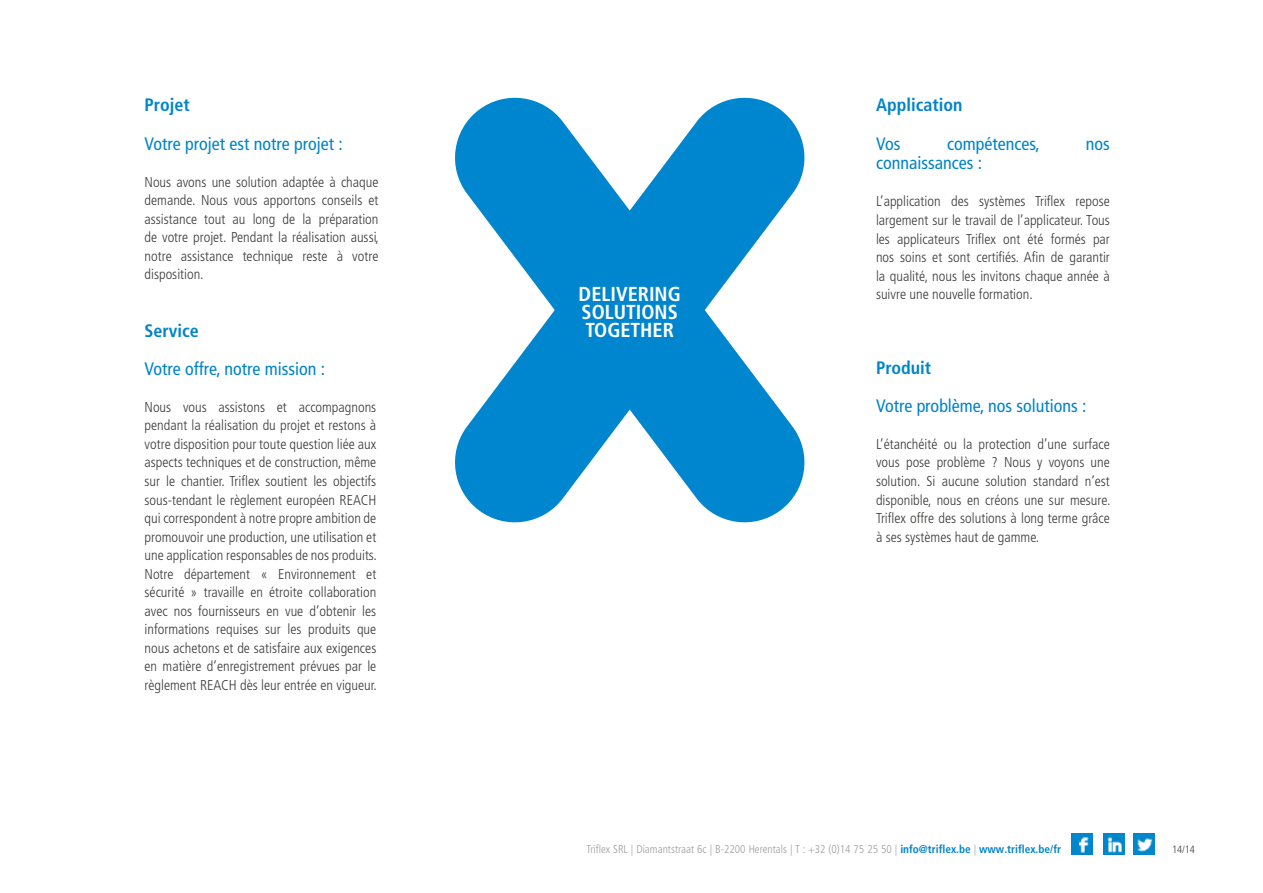
<style>
.page{position:relative;width:1263px;height:893px;background:#fff}
.page>*{position:absolute;margin:0;border:0;box-sizing:border-box;transform-origin:0 0}
.t1{font:700 condensed 20.25px/18px "Frutiger LT Pro";color:#fff}
.t2{font:condensed 18px "Frutiger LT Pro";color:#0084ca}
.t3{font:700 condensed 18px "Frutiger LT Pro";color:#0084ca}
.t4{font:300 condensed 14.25px/18.6px "Frutiger LT Pro";color:#3c3c3b;text-align:justify}
.t5{font:300 condensed 11.25px "Frutiger LT Pro";color:#9d9d9c}
.t6{font:300 condensed 10.5px "Frutiger LT Pro";color:#3c3c3b}
.s1{font-weight:700;color:#0084ca}
</style>
<div class="page">
<svg style="left:455px;top:98px;width:349px;height:424px;fill:#0086ce"></svg>
<img style="left:1133px;top:833px;width:21px;height:22px">
<img style="left:1072px;top:833px;width:21px;height:22px">
<img style="left:1103px;top:833px;width:22px;height:22px">
<p class="t3" style="left:145px;top:94px;width:47px">Projet</p>
<p class="t2" style="left:145px;top:133px;width:200px">Votre projet est notre projet :</p>
<p class="t4" style="left:145px;top:173px;width:236px">Nous avons une solution adaptée à chaque demande. Nous vous apportons conseils et assistance tout au long de la préparation de votre projet. Pendant la réalisation aussi, notre assistance technique reste à votre disposition.</p>
<p class="t3" style="left:145px;top:320px;width:56px">Service</p>
<p class="t2" style="left:145px;top:358px;width:182px">Votre offre, notre mission :</p>
<p class="t4" style="left:145px;top:398px;width:234px">Nous vous assistons et accompagnons pendant la réalisation du projet et restons à votre disposition pour toute question liée aux aspects techniques et de construction, même sur le chantier. Triflex soutient les objectifs sous-tendant le règlement européen REACH qui correspondent à notre propre ambition de promouvoir une production, une utilisation et une application responsables de nos produits.<br>Notre département « Environnement et sécurité » travaille en étroite collaboration avec nos fournisseurs en vue d’obtenir les informations requises sur les produits que nous achetons et de satisfaire aux exigences en matière d’enregistrement prévues par le règlement REACH dès leur entrée en vigueur.</p>
<h1 class="t1" style="left:579px;top:285px;width:104px">DELIVERING<br>SOLUTIONS<br>TOGETHER</h1>
<p class="t3" style="left:876px;top:94px;width:88px">Application</p>
<p class="t2" style="left:876px;top:133px;width:26px">Vos</p>
<p class="t2" style="left:947px;top:133px;width:94px">compétences,</p>
<p class="t2" style="left:1086px;top:133px;width:26px">nos</p>
<p class="t2" style="left:876px;top:153px;width:107px">connaissances :</p>
<p class="t4" style="left:876px;top:192px;width:235px">L’application des systèmes Triflex repose largement sur le travail de l’applicateur. Tous les applicateurs Triflex ont été formés par nos soins et sont certifiés. Afin de garantir la qualité, nous les invitons chaque année à suivre une nouvelle formation.</p>
<p class="t3" style="left:876px;top:357px;width:57px">Produit</p>
<p class="t2" style="left:876px;top:395px;width:212px">Votre problème, nos solutions :</p>
<p class="t4" style="left:876px;top:435px;width:236px">L’étanchéité ou la protection d’une surface vous pose problème ? Nous y voyons une solution. Si aucune solution standard n’est disponible, nous en créons une sur mesure.<br>Triflex offre des solutions à long terme grâce à ses systèmes haut de gamme.</p>
<p class="t5" style="left:586px;top:842px;width:476px">Triflex SRL | Diamantstraat 6c | B-2200 Herentals | T : +32 (0)14 75 25 50 | <span class="s1">info@triflex.be</span> | <span class="s1">www.triflex.be/fr</span></p>
<p class="t6" style="left:1172px;top:843px;width:24px">14/14</p>
</div>
